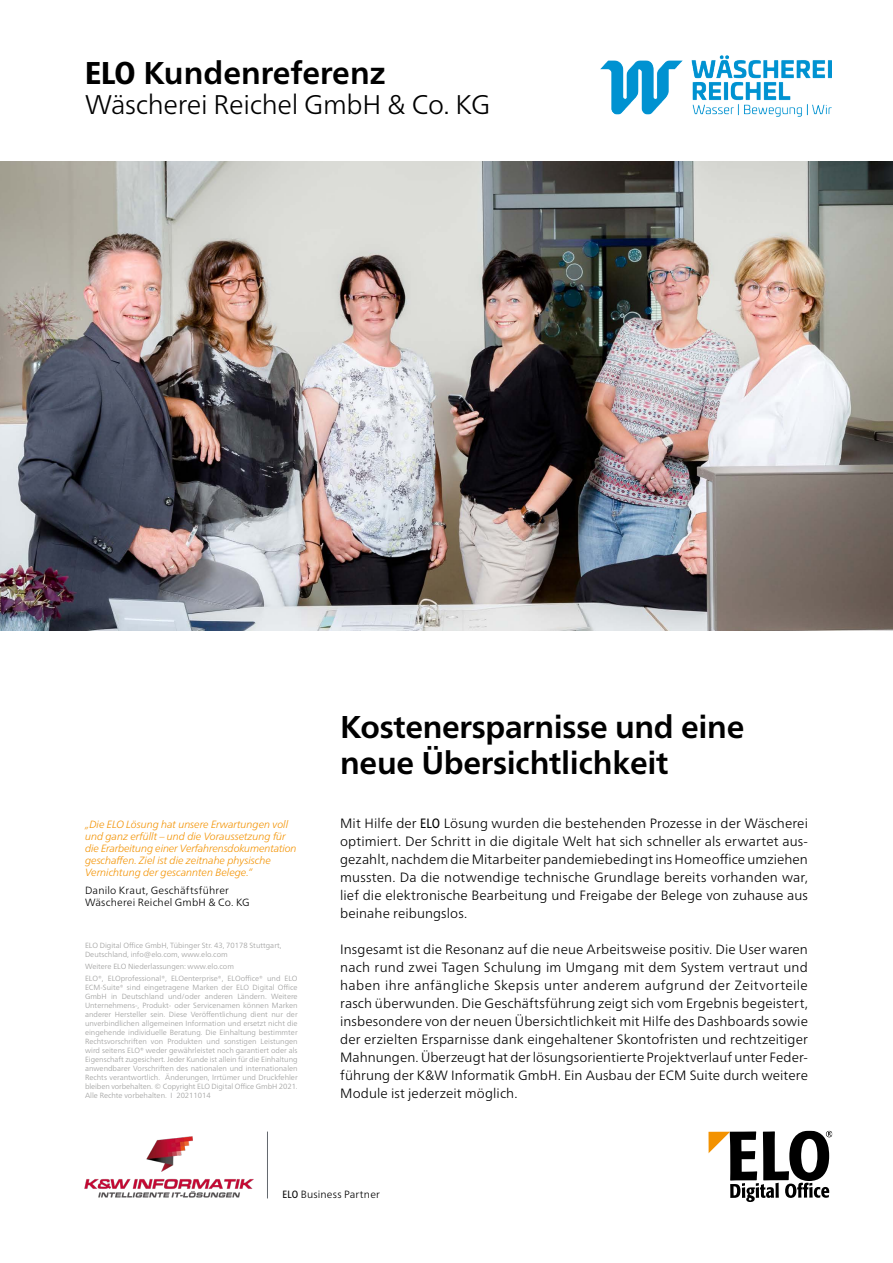
<style>
.page{position:relative;width:893px;height:1263px;background:#fff}
.page>*{position:absolute;margin:0;border:0;box-sizing:border-box;transform-origin:0 0}
.t1{font:700 31.5px/36px "Frutiger Neue LTW1 G";letter-spacing:-.01em;color:#000}
.t2{font:300 27px "Frutiger Neue LTW1 G";letter-spacing:-.01em;color:#000}
.t3{font:300 13.5px/18px "Frutiger Neue LTW1 G";letter-spacing:.005em;color:#000;text-align:justify}
.t4{font:italic 300 10.5px/12px "Frutiger Neue LTW1 G";letter-spacing:-.01em;color:#f39200}
.t5{font:300 10.5px/12px "Frutiger Neue LTW1 G";letter-spacing:.015em;color:#000}
.t6{font:300 7.5px/9px "Frutiger Neue LTW1 G";color:#9d9d9c}
.s1{font-weight:800;font-stretch:condensed}
.s2{font-weight:400;font-stretch:condensed}
</style>
<div class="page">
<img style="left:601px;top:56px;width:231px;height:61px">
<img style="left:84px;top:1136px;width:170px;height:62px">
<hr style="left:267px;top:1131px;width:1px;height:67px;background:#64696f">
<div style="left:873px;top:554px;width:20px;height:83px;background:#000;opacity:.3"></div>
<svg style="left:708px;top:1130px;width:124px;height:72px"></svg>
<img style="left:0;top:162px;width:893px;height:468px">
<h1 class="t1" style="left:85px;top:55px;width:302px"><span class="s1">ELO</span> Kundenreferenz</h1>
<h2 class="t2" style="left:85px;top:88px;width:407px">Wäscherei Reichel GmbH &amp; Co. KG</h2>
<p class="t4" style="left:85px;top:818px;width:213px">„Die ELO Lösung hat unsere Erwartungen voll und ganz erfüllt – und die Voraussetzung für die Erarbeitung einer Verfahrensdokumentation geschaffen. Ziel ist die zeitnahe physische Vernichtung der gescannten Belege.“</p>
<p class="t5" style="left:85px;top:884px;width:166px">Danilo Kraut, Geschäftsführer<br>Wäscherei Reichel GmbH &amp; Co. KG</p>
<p class="t6" style="left:85px;top:941px;width:198px">ELO Digital Office GmbH, Tübinger Str. 43, 70178 Stuttgart,<br>Deutschland, info@elo.com, www.elo.com</p>
<p class="t6" style="left:85px;top:960px;width:214px;line-height:12px">Weitere ELO Niederlassungen: www.elo.com<br>ELO®, ELOprofessional®, ELOenterprise®, ELOoffice® und ELO</p>
<p class="t6" style="left:85px;top:983px;width:214px;text-align:justify">ECM-Suite® sind eingetragene Marken der ELO Digital Office GmbH in Deutschland und/oder anderen Ländern. Weitere Unternehmens-, Produkt- oder Servicenamen können Marken anderer Hersteller sein. Diese Veröffentlichung dient nur der unverbindlichen allgemeinen Information und ersetzt nicht die eingehende individuelle Beratung. Die Einhaltung bestimmter Rechtsvorschriften von Produkten und sonstigen Leistungen wird seitens ELO® weder gewährleistet noch garantiert oder als Eigenschaft zugesichert. Jeder Kunde ist allein für die Einhaltung anwendbarer Vorschriften des nationalen und internationalen Rechts verantwortlich. Änderungen, Irrtümer und Druckfehler bleiben vorbehalten. © Copyright ELO Digital Office GmbH 2021.<br>Alle Rechte vorbehalten. I 20211014</p>
<h1 class="t1" style="left:340px;top:709px;width:406px">Kostenersparnisse und eine neue Übersichtlichkeit</h1>
<p class="t3" style="left:340px;top:814px;width:469px">Mit Hilfe der <span class="s2">ELO</span> Lösung wurden die bestehenden Prozesse in der Wäscherei optimiert. Der Schritt in die digitale Welt hat sich schneller als erwartet aus&shy;gezahlt, nachdem die Mitarbeiter pandemiebedingt ins Homeoffice umziehen mussten. Da die notwendige technische Grundlage bereits vorhanden war, lief die elektronische Bearbeitung und Freigabe der Belege von zuhause aus beinahe reibungslos.</p>
<p class="t3" style="left:340px;top:940px;width:469px">Insgesamt ist die Resonanz auf die neue Arbeitsweise positiv. Die User waren nach rund zwei Tagen Schulung im Umgang mit dem System vertraut und haben ihre anfängliche Skepsis unter anderem aufgrund der Zeitvorteile rasch überwunden. Die Geschäftsführung zeigt sich vom Ergebnis begeistert, insbesondere von der neuen Übersichtlichkeit mit Hilfe des Dashboards sowie der erzielten Ersparnisse dank eingehaltener Skontofristen und rechtzeitiger Mahnungen. Überzeugt hat der lösungsorientierte Projektverlauf unter Feder&shy;führung der K&amp;W Informatik GmbH. Ein Ausbau der ECM Suite durch weitere Module ist jederzeit möglich.</p>
<p class="t5" style="left:283px;top:1189px;width:99px"><span class="s2">ELO</span> Business Partner</p>
</div>
